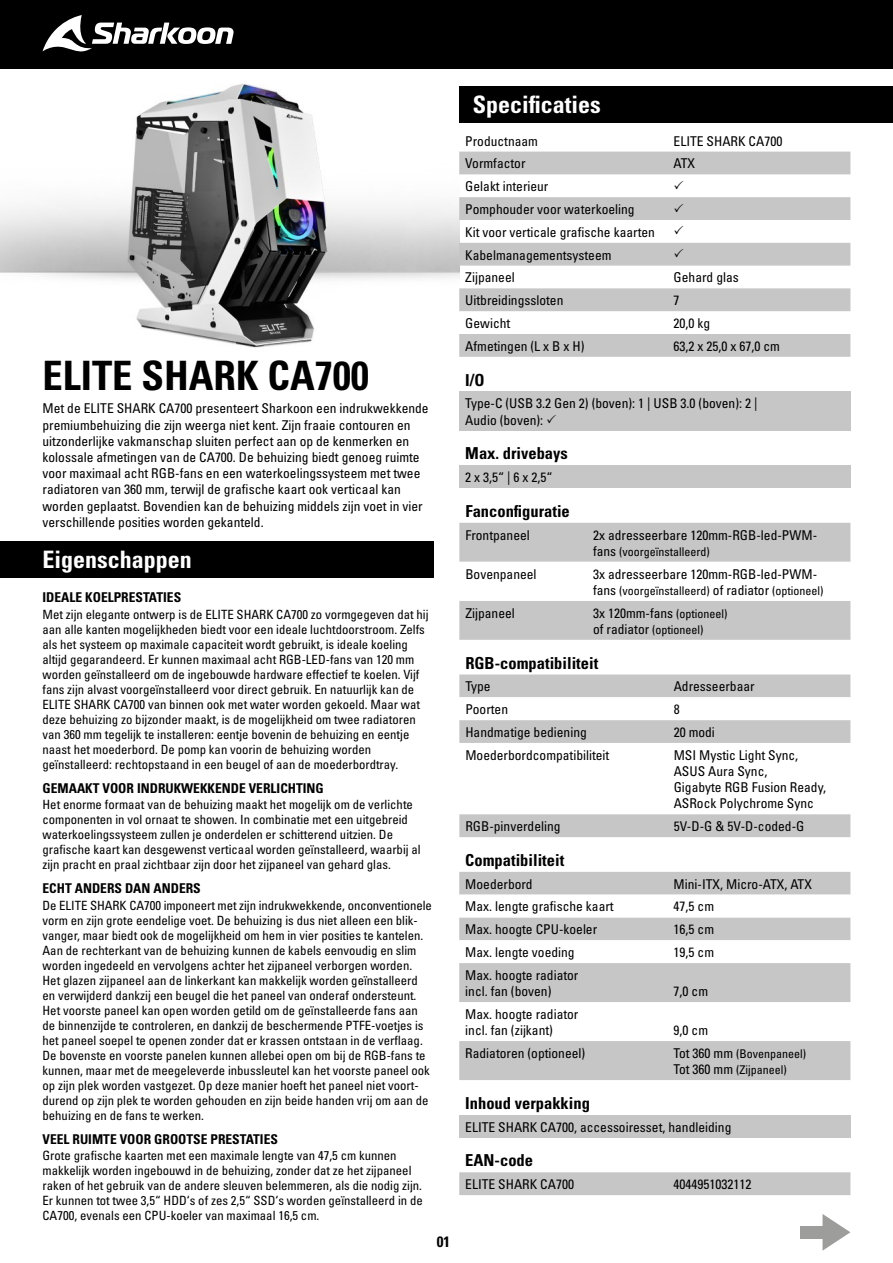
<style>
.page{position:relative;width:893px;height:1263px;background:#fff}
.page>*{position:absolute;margin:0;border:0;box-sizing:border-box;transform-origin:0 0}
.t1{font:40.5px "Univers LTCYR 67 Bold Cond";color:#000}
.t2{font:24px "Univers LTCYR 67 Bold Cond";color:#fff}
.t3{font:16.5px "Univers LTCYR 67 Bold Cond";color:#000}
.t4{font:15px "Univers LTCYR 67 Bold Cond";color:#000}
.t5{font:condensed 13.5px/16.2px "Univers LTCYR 57";color:#000}
.t6{font:13.5px "Univers LTCYR 67 Bold Cond";color:#000}
.t7{font:condensed 12.75px/15px "Univers LTCYR 57";color:#000}
.t8{font:condensed 12px/16.2px "Univers LTCYR 57";color:#000}
.s1{font-size:13.5px}
.s2{font-size:12px}
</style>
<div class="page">
<div style="left:0;top:0;width:893px;height:69px;background:#000"></div>
<svg style="left:43px;top:15px;width:191px;height:37px"></svg>
<img style="left:0;top:83px;width:459px;height:265px">
<div style="left:0;top:541px;width:434px;height:37px;background:#000"></div>
<div style="left:459px;top:86px;width:434px;height:37px;background:#000"></div>
<svg style="left:459px;top:152px;width:391px;height:205px;fill:#c6c6c6"></svg>
<div style="left:459px;top:391px;width:391px;height:39px;background:#c6c6c6"></div>
<div style="left:459px;top:465px;width:391px;height:23px;background:#c6c6c6"></div>
<div style="left:459px;top:523px;width:391px;height:117px;background:#c6c6c6"></div>
<svg style="left:459px;top:562px;width:391px;height:39px"></svg>
<svg style="left:459px;top:674px;width:391px;height:163px"></svg>
<svg style="left:459px;top:697px;width:391px;height:23px"></svg>
<svg style="left:459px;top:872px;width:391px;height:208px;fill:#c6c6c6"></svg>
<svg style="left:459px;top:895px;width:391px;height:68px"></svg>
<div style="left:459px;top:1115px;width:391px;height:22px;background:#c6c6c6"></div>
<div style="left:459px;top:1172px;width:391px;height:23px;background:#c6c6c6"></div>
<svg style="left:822px;top:1214px;width:28px;height:37px"></svg>
<div style="left:800px;top:1226px;width:25px;height:12px;background:#9d9d9c"></div>
<svg style="left:675px;top:180px;width:8px;height:9px"></svg>
<svg style="left:675px;top:203px;width:8px;height:9px"></svg>
<svg style="left:675px;top:226px;width:8px;height:9px"></svg>
<svg style="left:675px;top:249px;width:8px;height:8px"></svg>
<h1 class="t1" style="left:43px;top:351px;width:328px">ELITE SHARK CA700</h1>
<p class="t5" style="left:43px;top:400px;width:388px">Met de ELITE SHARK CA700 presenteert Sharkoon een indrukwekkende premiumbehuizing die zijn weerga niet kent. Zijn fraaie contouren en uitzonderlijke vakmanschap sluiten perfect aan op de kenmerken en kolossale afmetingen van de CA700. De behuizing biedt genoeg ruimte voor maximaal acht RGB-fans en een waterkoelingssysteem met twee radiatoren van 360 mm, terwijl de grafische kaart ook verticaal kan worden geplaatst. Bovendien kan de behuizing middels zijn voet in vier verschillende posities worden gekanteld.</p>
<h2 class="t2" style="left:43px;top:544px;width:151px">Eigenschappen</h2>
<p class="t6" style="left:43px;top:589px;width:140px">IDEALE KOELPRESTATIES</p>
<p class="t7" style="left:43px;top:606px;width:387px">Met zijn elegante ontwerp is de ELITE SHARK CA700 zo vormgegeven dat hij aan alle kanten mogelijkheden biedt voor een ideale luchtdoorstroom. Zelfs als het systeem op maximale capaciteit wordt gebruikt, is ideale koeling altijd gegarandeerd. Er kunnen maximaal acht RGB-LED-fans van 120 mm worden geïnstalleerd om de ingebouwde hardware effectief te koelen. Vijf fans zijn alvast voorgeïnstalleerd voor direct gebruik. En natuurlijk kan de ELITE SHARK CA700 van binnen ook met water worden gekoeld. Maar wat deze behuizing zo bijzonder maakt, is de mogelijkheid om twee radiatoren van 360 mm tegelijk te installeren: eentje bovenin de behuizing en eentje naast het moederbord. De pomp kan voorin de behuizing worden geïnstalleerd: rechtopstaand in een beugel of aan de moederbordtray.</p>
<p class="t6" style="left:43px;top:780px;width:283px">GEMAAKT VOOR INDRUKWEKKENDE VERLICHTING</p>
<p class="t7" style="left:43px;top:797px;width:380px">Het enorme formaat van de behuizing maakt het mogelijk om de verlichte componenten in vol ornaat te showen. In combinatie met een uitgebreid waterkoelingssysteem zullen je onderdelen er schitterend uitzien. De grafische kaart kan desgewenst verticaal worden geïnstalleerd, waarbij al zijn pracht en praal zichtbaar zijn door het zijpaneel van gehard glas.</p>
<p class="t6" style="left:43px;top:880px;width:160px">ECHT ANDERS DAN ANDERS</p>
<p class="t7" style="left:43px;top:897px;width:391px">De ELITE SHARK CA700 imponeert met zijn indrukwekkende, onconventionele vorm en zijn grote eendelige voet. De behuizing is dus niet alleen een blik&shy;vanger, maar biedt ook de mogelijkheid om hem in vier posities te kantelen.<br>Aan de rechterkant van de behuizing kunnen de kabels eenvoudig en slim worden ingedeeld en vervolgens achter het zijpaneel verborgen worden.<br>Het glazen zijpaneel aan de linkerkant kan makkelijk worden geïnstalleerd en verwijderd dankzij een beugel die het paneel van onderaf ondersteunt.<br>Het voorste paneel kan open worden getild om de geïnstalleerde fans aan de binnenzijde te controleren, en dankzij de beschermende PTFE-voetjes is het paneel soepel te openen zonder dat er krassen ontstaan in de verflaag.<br>De bovenste en voorste panelen kunnen allebei open om bij de RGB-fans te kunnen, maar met de meegeleverde inbussleutel kan het voorste paneel ook op zijn plek worden vastgezet. Op deze manier hoeft het paneel niet voort&shy;durend op zijn plek te worden gehouden en zijn beide handen vrij om aan de behuizing en de fans te werken.</p>
<p class="t6" style="left:43px;top:1131px;width:237px">VEEL RUIMTE VOOR GROOTSE PRESTATIES</p>
<p class="t7" style="left:43px;top:1148px;width:382px">Grote grafische kaarten met een maximale lengte van 47,5 cm kunnen makkelijk worden ingebouwd in de behuizing, zonder dat ze het zijpaneel raken of het gebruik van de andere sleuven belemmeren, als die nodig zijn.<br>Er kunnen tot twee 3,5“ HDD‘s of zes 2,5“ SSD‘s worden geïnstalleerd in de CA700, evenals een CPU-koeler van maximaal 16,5 cm.</p>
<p class="t4" style="left:437px;top:1232px;width:15px">01</p>
<h2 class="t2" style="left:473px;top:90px;width:130px">Specificaties</h2>
<p class="t5" style="left:465px;top:132px;width:74px">Productnaam</p>
<p class="t5" style="left:674px;top:132px;width:110px">ELITE SHARK CA700</p>
<p class="t5" style="left:465px;top:155px;width:62px">Vormfactor</p>
<p class="t5" style="left:674px;top:155px;width:23px">ATX</p>
<p class="t5" style="left:465px;top:175px;width:191px;line-height:22.8px">Gelakt interieur<br>Pomphouder voor waterkoeling<br>Kit voor verticale grafische kaarten<br>Kabelmanagementsysteem<br>Zijpaneel</p>
<p class="t5" style="left:674px;top:269px;width:67px">Gehard glas</p>
<p class="t5" style="left:465px;top:292px;width:100px">Uitbreidingssloten</p>
<p class="t5" style="left:674px;top:292px;width:7px">7</p>
<p class="t5" style="left:465px;top:315px;width:46px">Gewicht</p>
<p class="t5" style="left:674px;top:315px;width:38px">20,0 kg</p>
<p class="t5" style="left:465px;top:338px;width:121px">Afmetingen (L x B x H)</p>
<p class="t5" style="left:674px;top:338px;width:108px">63,2 x 25,0 x 67,0 cm</p>
<p class="t3" style="left:465px;top:369px;width:21px">I/O</p>
<p class="t5" style="left:465px;top:395px;width:294px">Type-C (USB 3.2 Gen 2) (boven): 1 | USB 3.0 (boven): 2 |<br>Audio (boven):</p>
<p class="t3" style="left:465px;top:443px;width:104px">Max. drivebays</p>
<p class="t5" style="left:465px;top:469px;width:89px">2 x 3,5“ | 6 x 2,5“</p>
<p class="t3" style="left:465px;top:501px;width:106px">Fanconfiguratie</p>
<p class="t5" style="left:465px;top:526px;width:66px">Frontpaneel</p>
<p class="t5" style="left:593px;top:526px;width:226px">2x adresseerbare 120mm-RGB-led-PWM-</p>
<p class="t8" style="left:593px;top:543px;width:118px"><span class="s1">fans</span> (voorgeïnstalleerd)</p>
<p class="t5" style="left:465px;top:565px;width:73px">Bovenpaneel</p>
<p class="t5" style="left:593px;top:565px;width:226px">3x adresseerbare 120mm-RGB-led-PWM-</p>
<p class="t8" style="left:593px;top:582px;width:232px"><span class="s1">fans</span> (voorgeïnstalleerd) <span class="s1">of radiator</span> (optioneel)</p>
<p class="t5" style="left:465px;top:604px;width:51px">Zijpaneel</p>
<p class="t5" style="left:593px;top:604px;width:136px">3x 120mm-fans <span class="s2">(optioneel)</span></p>
<p class="t8" style="left:593px;top:621px;width:112px"><span class="s1">of radiator</span> (optioneel)</p>
<p class="t3" style="left:465px;top:652px;width:134px">RGB-compatibiliteit</p>
<p class="t5" style="left:465px;top:678px;width:27px">Type</p>
<p class="t5" style="left:674px;top:678px;width:82px">Adresseerbaar</p>
<p class="t5" style="left:465px;top:701px;width:44px">Poorten</p>
<p class="t5" style="left:674px;top:701px;width:7px">8</p>
<p class="t5" style="left:465px;top:724px;width:123px">Handmatige bediening</p>
<p class="t5" style="left:674px;top:724px;width:43px">20 modi</p>
<p class="t5" style="left:465px;top:746px;width:145px">Moederbordcompatibiliteit</p>
<p class="t5" style="left:674px;top:746px;width:154px">MSI Mystic Light Sync,<br>ASUS Aura Sync,<br>Gigabyte RGB Fusion Ready,<br>ASRock Polychrome Sync</p>
<p class="t5" style="left:465px;top:818px;width:97px">RGB-pinverdeling</p>
<p class="t5" style="left:674px;top:818px;width:132px">5V-D-G &amp; 5V-D-coded-G</p>
<p class="t3" style="left:465px;top:850px;width:101px">Compatibiliteit</p>
<p class="t5" style="left:465px;top:875px;width:69px">Moederbord</p>
<p class="t5" style="left:674px;top:875px;width:140px">Mini-ITX, Micro-ATX, ATX</p>
<p class="t5" style="left:465px;top:898px;width:150px">Max. lengte grafische kaart</p>
<p class="t5" style="left:674px;top:898px;width:42px">47,5 cm</p>
<p class="t5" style="left:465px;top:921px;width:133px">Max. hoogte CPU-koeler</p>
<p class="t5" style="left:674px;top:921px;width:42px">16,5 cm</p>
<p class="t5" style="left:465px;top:944px;width:111px">Max. lengte voeding</p>
<p class="t5" style="left:674px;top:944px;width:42px">19,5 cm</p>
<p class="t5" style="left:465px;top:966px;width:115px">Max. hoogte radiator incl. fan (boven)</p>
<p class="t5" style="left:674px;top:983px;width:36px">7,0 cm</p>
<p class="t5" style="left:465px;top:1005px;width:115px">Max. hoogte radiator incl. fan (zijkant)</p>
<p class="t5" style="left:674px;top:1022px;width:36px">9,0 cm</p>
<p class="t5" style="left:465px;top:1044px;width:122px">Radiatoren (optioneel)</p>
<p class="t8" style="left:674px;top:1045px;width:134px"><span class="s1">Tot 360 mm</span> (Bovenpaneel)<br><span class="s1">Tot 360 mm</span> (Zijpaneel)</p>
<p class="t3" style="left:465px;top:1093px;width:126px">Inhoud verpakking</p>
<p class="t5" style="left:465px;top:1118px;width:268px">ELITE SHARK CA700, accessoiresset, handleiding</p>
<p class="t3" style="left:465px;top:1150px;width:69px">EAN-code</p>
<p class="t5" style="left:465px;top:1176px;width:110px">ELITE SHARK CA700</p>
<p class="t5" style="left:674px;top:1176px;width:79px">4044951032112</p>
</div>
